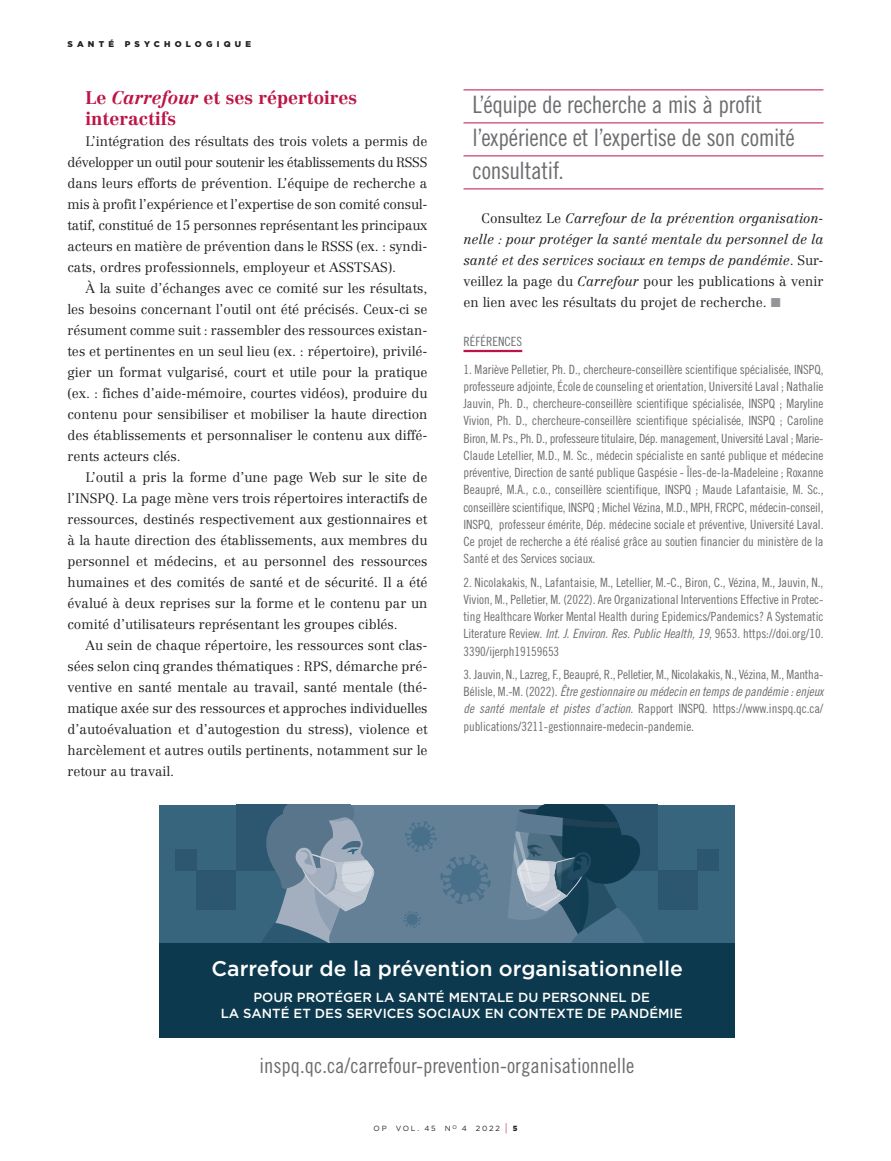
<style>
.page{position:relative;width:891px;height:1161px;background:#fff}
.page>*{position:absolute;margin:0;border:0;box-sizing:border-box;transform-origin:0 0}
.ARTICLES-exergues{font:24px "Trade Gothic LT Pro Cn 18";letter-spacing:-.015em;color:#6c6d70}
.t1{font:500 21.15px "Gotham";color:#fff}
.REFERENCES-texte{font:21px "Trade Gothic LT Pro Cn 18";color:#6c6d70}
.ARTICLES-titres{font:700 18px/21px "Centennial";color:#bc1446}
.ARTICLES-texte{font:300 13.5px/21px "Centennial";color:#231f20}
.ARTICLES-texte-2{font:italic 300 13.5px/21px "Centennial";color:#231f20;text-align:justify}
.t2{font:500 13.2px/15.8px "Gotham";color:#fff;text-align:center}
.REFERENCES-texte-2{font:12.75px/17.2px "Trade Gothic LT Pro Cn 18";letter-spacing:-.005em;color:#6c6d70;text-align:justify}
.REFERENCES-titre{font:12.75px "Trade Gothic LT Pro Cn 18";color:#6c6d70}
.t3{font:900 8.4px "Gotham";letter-spacing:.5em;color:#231f20}
.t4{font:7.5px "Gotham";letter-spacing:.225em;color:#231f20}
.s1{font-style:italic}
.s2{font-style:normal}
.s3{font-family:"European Pi Three";font-weight:400;font-style:normal;font-size:15px;color:#939598}
.s4{font-family:"Trade Gothic LT Pro Cn 18 Obl"}
.s5{font-size:11.25px;color:#bc1446}
.s6{font-weight:900}
</style>
<div class="page">
<hr style="left:464px;top:350px;width:58px;height:2px;background:#bc1446">
<hr style="left:464px;top:90px;width:360px;height:1px;background:#bc1446">
<hr style="left:464px;top:123px;width:360px;height:1px;background:#bc1446">
<hr style="left:464px;top:156px;width:360px;height:1px;background:#bc1446">
<hr style="left:464px;top:189px;width:360px;height:1px;background:#bc1446">
<div style="left:159px;top:805px;width:576px;height:232px;background:#37657e"></div>
<div style="left:300px;top:805px;width:280px;height:232px;background:#638097"></div>
<div style="left:658px;top:870px;width:40px;height:40px;background:#2d5670"></div>
<div style="left:698px;top:849px;width:21px;height:21px;background:#2d5670"></div>
<div style="left:196px;top:870px;width:40px;height:40px;background:#2d5670"></div>
<div style="left:175px;top:849px;width:21px;height:21px;background:#2d5670"></div>
<svg style="left:405px;top:821px;width:86px;height:83px"></svg>
<svg style="left:236px;top:805px;width:139px;height:138px"></svg>
<svg style="left:403px;top:911px;width:18px;height:17px"></svg>
<svg style="left:508px;top:805px;width:150px;height:138px"></svg>
<div style="left:159px;top:943px;width:576px;height:94px;background:#0c394d"></div>
<p class="t3" style="left:68px;top:38px;width:48px">SANTÉ</p>
<p class="t3" style="left:125px;top:38px;width:128px">PSYCHOLOGIQUE</p>
<p class="ARTICLES-titres" style="left:86px;top:87px;width:273px">Le <span class="s1">Carrefour</span> et ses répertoires interactifs</p>
<p class="ARTICLES-texte" style="left:68px;top:130px;width:362px;text-indent:18px">L’intégration des résultats des trois volets a permis de développer un outil pour soutenir les établissements du RSSS dans leurs efforts de prévention. L’équipe de recherche a mis à profit l’expérience et l’expertise de son comité consul&shy;tatif, constitué de 15 personnes représentant les principaux acteurs en matière de prévention dans le RSSS (ex. : syndi&shy;cats, ordres professionnels, employeur et ASSTSAS).</p>
<p class="ARTICLES-texte" style="left:68px;top:277px;width:362px;text-indent:18px">À la suite d’échanges avec ce comité sur les résultats, les besoins concernant l’outil ont été précisés. Ceux-ci se résument comme suit : rassembler des ressources existan&shy;tes et pertinentes en un seul lieu (ex. : répertoire), privilé&shy;gier un format vulgarisé, court et utile pour la pratique (ex. : fiches d’aide-mémoire, courtes vidéos), produire du contenu pour sensibiliser et mobiliser la haute direction des établissements et personnaliser le contenu aux diffé&shy;rents acteurs clés.</p>
<p class="ARTICLES-texte" style="left:68px;top:466px;width:362px;text-align:justify;text-indent:18px">L’outil a pris la forme d’une page Web sur le site de l’INSPQ. La page mène vers trois répertoires interactifs de ressources, destinés respectivement aux gestionnaires et à la haute direction des établissements, aux membres du personnel et médecins, et au personnel des ressources humaines et des comités de santé et de sécurité. Il a été évalué à deux reprises sur la forme et le contenu par un comité d’utilisateurs représentant les groupes ciblés.</p>
<p class="ARTICLES-texte" style="left:68px;top:634px;width:362px;text-indent:18px">Au sein de chaque répertoire, les ressources sont clas&shy;sées selon cinq grandes thématiques : RPS, démarche pré&shy;ventive en santé mentale au travail, santé mentale (thé&shy;matique axée sur des ressources et approches individuelles d’autoévaluation et d’autogestion du stress), violence et harcèlement et autres outils pertinents, notamment sur le retour au travail.</p>
<p class="ARTICLES-exergues" style="left:472px;top:91px;width:291px">L’équipe de recherche a mis à profit</p>
<p class="ARTICLES-exergues" style="left:472px;top:124px;width:324px">l’expérience et l’expertise de son comité</p>
<p class="ARTICLES-exergues" style="left:472px;top:157px;width:93px">consultatif.</p>
<p class="ARTICLES-texte-2" style="left:464px;top:207px;width:362px;text-indent:18px"><span class="s2">Consultez Le</span> Carrefour de la prévention organisation&shy;nelle : pour protéger la santé mentale du personnel de la santé et des services sociaux en temps de pandémie<span class="s2">. Sur&shy;veillez la page du</span> Carrefour <span class="s2">pour les publications à venir en lien avec les résultats du projet de recherche.</span> <span class="s3">K</span></p>
<p class="REFERENCES-titre" style="left:464px;top:334px;width:60px">RÉFÉRENCES</p>
<p class="REFERENCES-texte-2" style="left:464px;top:360px;width:362px">1. Mariève Pelletier, Ph. D., chercheure-conseillère scientifique spécialisée, INSPQ, professeure adjointe, École de counseling et orientation, Université Laval ; Nathalie Jauvin, Ph. D., chercheure-conseillère scientifique spécialisée, INSPQ ; Maryline Vivion, Ph. D., chercheure-conseillère scientifique spécialisée, INSPQ ; Caroline Biron, M. Ps., Ph. D., professeure titulaire, Dép. management, Université Laval ; Marie-Claude Letellier, M.D., M. Sc., médecin spécialiste en santé publique et médecine préventive, Direction de santé publique Gaspésie - Îles-de-la-Madeleine ; Roxanne Beaupré, M.A., c.o., conseillère scientifique, INSPQ ; Maude Lafantaisie, M. Sc., conseillère scientifique, INSPQ ; Michel Vézina, M.D., MPH, FRCPC, médecin-conseil, INSPQ, professeur émérite, Dép. médecine sociale et préventive, Université Laval.<br>Ce projet de recherche a été réalisé grâce au soutien financier du ministère de la Santé et des Services sociaux.</p>
<p class="REFERENCES-texte-2" style="left:464px;top:573px;width:362px">2. Nicolakakis, N., Lafantaisie, M., Letellier, M.-C., Biron, C., Vézina, M., Jauvin, N., Vivion, M., Pelletier, M. (2022). Are Organizational Interventions Effective in Protec&shy;ting Healthcare Worker Mental Health during Epidemics/Pandemics? A Systematic Literature Review. <span class="s4">Int. J. Environ. Res. Public Health, 19</span>, 9653. https://doi.org/10.<br>3390/ijerph19159653</p>
<p class="REFERENCES-texte-2" style="left:464px;top:665px;width:362px">3. Jauvin, N., Lazreg, F., Beaupré, R., Pelletier, M., Nicolakakis, N., Vézina, M., Mantha-Bélisle, M.-M. (2022). <span class="s4">Être gestionnaire ou médecin en temps de pandémie : enjeux de santé mentale et pistes d’action</span>. Rapport INSPQ. https://www.inspq.qc.ca/ publications/3211-gestionnaire-medecin-pandemie.</p>
<p class="t1" style="left:212px;top:955px;width:473px">Carrefour de la prévention organisationnelle</p>
<p class="t2" style="left:221px;top:989px;width:463px">POUR PROTÉGER LA SANTÉ MENTALE DU PERSONNEL DE<br>LA SANTÉ ET DES SERVICES SOCIAUX EN CONTEXTE DE PANDÉMIE</p>
<p class="REFERENCES-texte" style="left:259px;top:1053px;width:376px">inspq.qc.ca/carrefour-prevention-organisationnelle</p>
<p class="t4" style="left:374px;top:1124px;width:145px">OP VOL. 45 N<sup>O</sup> 4 2022 <span class="s5">|</span> <span class="s6">5</span></p>
</div>
